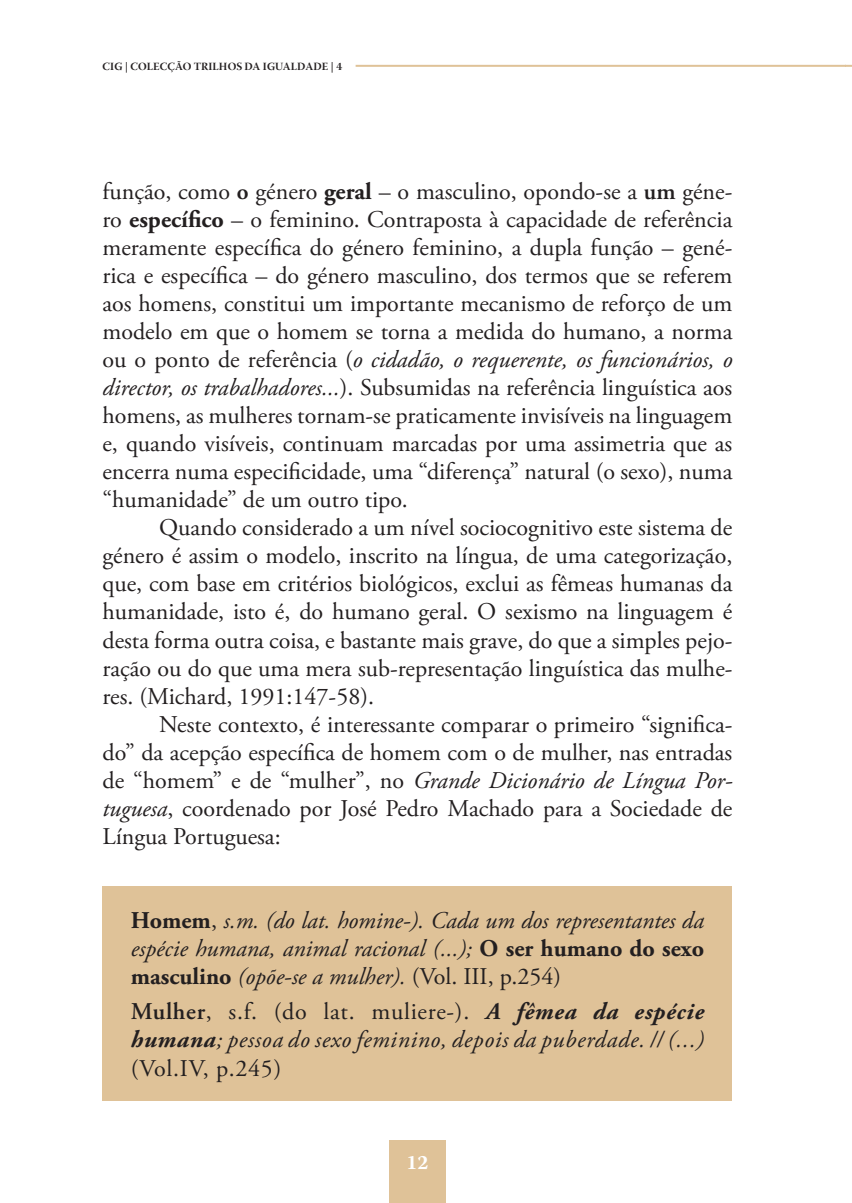
<style>
.page{position:relative;width:852px;height:1203px;background:#fff}
.page>*{position:absolute;margin:0;border:0;box-sizing:border-box;transform-origin:0 0}
.t1{font:24px/28px "Adobe Garamond Pro";color:#231f20;text-align:justify}
.t2{font:italic 24px/28px "Adobe Garamond Pro";color:#231f20;text-align:justify}
.t3{font:700 20px "Warnock Pro";color:#fff}
.t4{font:11px "Warnock Pro Bold Subh";letter-spacing:.015em;color:#231f20}
.s1{font-weight:600}
.s2{font-weight:700}
.s3{font-style:italic}
.s4{font-weight:700;font-style:normal}
.s5{font-style:normal}
.s6{font-weight:600;font-style:normal}
</style>
<div class="page">
<hr style="left:355px;top:65px;width:490px;height:2px;background:#dfc298">
<div style="left:389px;top:1140px;width:56px;height:63px;background:#dfc298"></div>
<svg style="left:845px;top:65px;width:6px;height:2px"></svg>
<div style="left:102px;top:886px;width:630px;height:214px;background:#dfc298"></div>
<p class="t4" style="left:102px;top:60px;width:44px">CIG | COLEC</p>
<p class="t4" style="left:167px;top:60px;width:109px">ÇÃO TRILHOS DA IGUALDADE</p>
<p class="t4" style="left:330px;top:60px;width:13px">| 4</p>
<p class="t1" style="left:102px;top:178px;width:631px">função, como <span class="s1">o</span> género <span class="s2">geral</span> – o masculino, opondo-se a <span class="s1">um</span> géne&shy;ro <span class="s2">específico</span> – o feminino. Contraposta à capacidade de referência meramente específica do género feminino, a dupla função – gené&shy;rica e específica – do género masculino, dos termos que se referem aos homens, constitui um importante mecanismo de reforço de um modelo em que o homem se torna a medida do humano, a norma ou o ponto de referência (<span class="s3">o cidadão, o requerente, os funcionários, o director, os trabalhadores...</span>). Subsumidas na referência linguística aos homens, as mulheres tornam-se praticamente invisíveis na linguagem e, quando visíveis, continuam marcadas por uma assimetria que as encerra numa especificidade, uma “diferença” natural (o sexo), numa “humanidade” de um outro tipo.</p>
<p class="t1" style="left:102px;top:514px;width:631px;text-indent:57px">Quando considerado a um nível sociocognitivo este sistema de género é assim o modelo, inscrito na língua, de uma categorização, que, com base em critérios biológicos, exclui as fêmeas humanas da humanidade, isto é, do humano geral. O sexismo na linguagem é desta forma outra coisa, e bastante mais grave, do que a simples pejo&shy;ração ou do que uma mera sub-representação linguística das mulhe&shy;res. (Michard, 1991:147-58).</p>
<p class="t1" style="left:102px;top:711px;width:631px;text-indent:57px">Neste contexto, é interessante comparar o primeiro “significa&shy;do” da acepção específica de homem com o de mulher, nas entradas de “homem” e de “mulher”, no <span class="s3">Grande Dicionário de Língua Por&shy;tuguesa</span>, coordenado por José Pedro Machado para a Sociedade de Língua Portuguesa:</p>
<p class="t2" style="left:131px;top:907px;width:574px"><span class="s4">Homem</span><span class="s5">,</span> s.m. (do lat. homine-). Cada um dos representantes da espécie humana, animal racional (...); <span class="s4">O ser humano do sexo masculino</span> (opõe-se a mulher). <span class="s5">(Vol. III, p.254)</span></p>
<p class="t2" style="left:131px;top:998px;width:574px"><span class="s6">Mulher</span><span class="s5">, s.f. (do lat. muliere-).</span> <span class="s2">A fêmea da espécie humana</span>; pessoa do sexo feminino, depois da puberdade. // (...) <span class="s5">(Vol.IV, p.245)</span></p>
<p class="t3" style="left:406px;top:1150px;width:23px">12</p>
</div>
